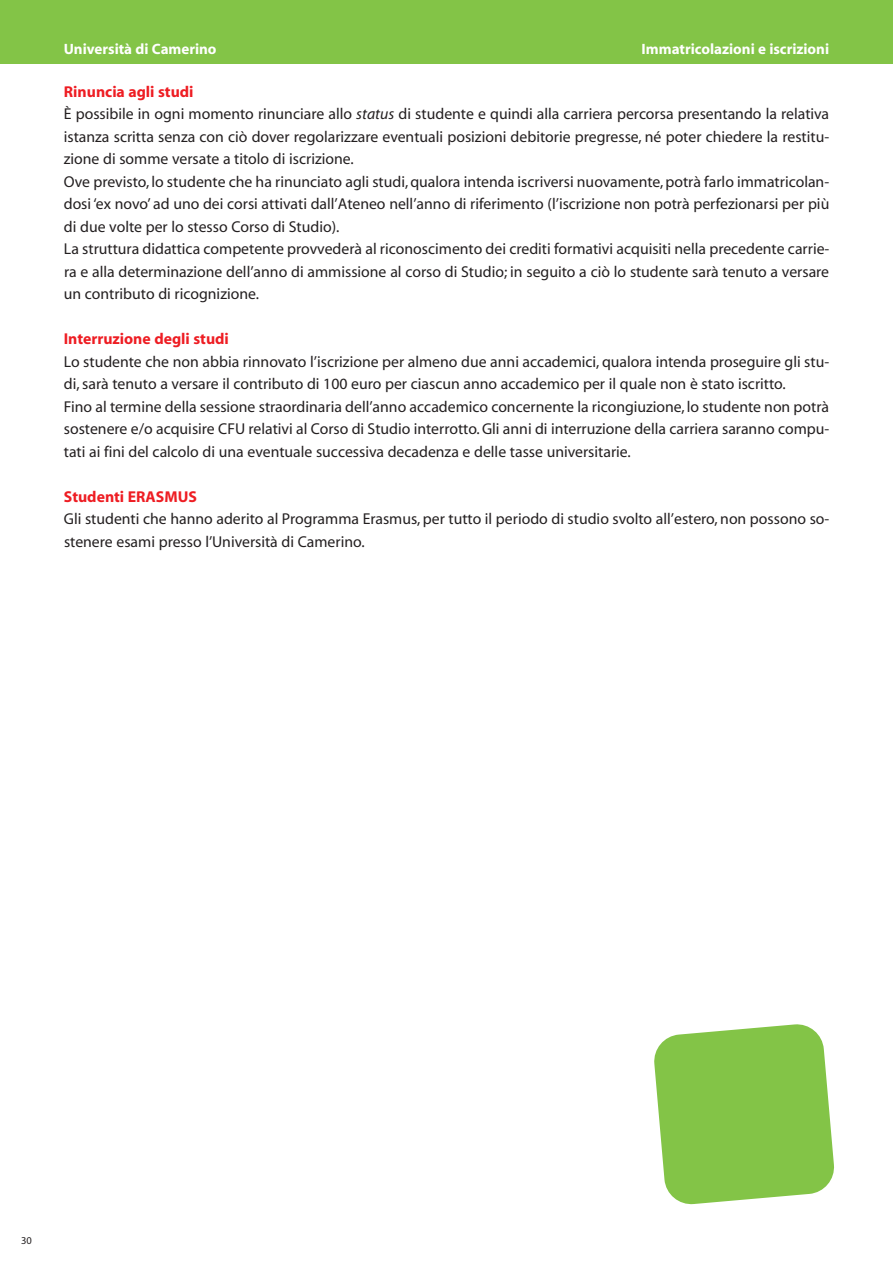
<style>
.page{position:relative;width:893px;height:1263px;background:#fff}
.page>*{position:absolute;margin:0;border:0;box-sizing:border-box;transform-origin:0 0}
.t1{font:15.75px/22.5px "Myriad";color:#231f20}
.t2{font:700 15.75px "Myriad";color:#ee1d23}
.t3{font:700 15px "Myriad";color:#fff}
.t4{font:10.5px "Myriad";color:#231f20}
.s1{font-weight:700;color:#ee1d23}
.s2{font-style:italic}
</style>
<div class="page">
<div style="left:0;top:0;width:893px;height:64px;background:#83c447"></div>
<svg style="left:654px;top:1024px;width:180px;height:181px;background:#93cb5f"></svg>
<p class="t3" style="left:64px;top:43px;width:154px">Università di Camerino</p>
<p class="t3" style="left:642px;top:43px;width:189px">Immatricolazioni e iscrizioni</p>
<p class="t1" style="left:64px;top:82px;width:767px"><span class="s1">Rinuncia agli studi<br></span>È possibile in ogni momento rinunciare allo <span class="s2">status</span> di studente e quindi alla carriera percorsa presentando la relativa istanza scritta senza con ciò dover regolarizzare eventuali posizioni debitorie pregresse, né poter chiedere la restitu&shy;zione di somme versate a titolo di iscrizione.<br>Ove previsto, lo studente che ha rinunciato agli studi, qualora intenda iscriversi nuovamente, potrà farlo immatricolan&shy;dosi ‘ex novo’ ad uno dei corsi attivati dall’Ateneo nell’anno di riferimento (l’iscrizione non potrà perfezionarsi per più di due volte per lo stesso Corso di Studio).<br>La struttura didattica competente provvederà al riconoscimento dei crediti formativi acquisiti nella precedente carrie&shy;ra e alla determinazione dell’anno di ammissione al corso di Studio; in seguito a ciò lo studente sarà tenuto a versare un contributo di ricognizione.</p>
<p class="t2" style="left:64px;top:333px;width:167px">Interruzione degli studi</p>
<p class="t1" style="left:64px;top:352px;width:767px">Lo studente che non abbia rinnovato l’iscrizione per almeno due anni accademici, qualora intenda proseguire gli stu&shy;di, sarà tenuto a versare il contributo di 100 euro per ciascun anno accademico per il quale non è stato iscritto.<br>Fino al termine della sessione straordinaria dell’anno accademico concernente la ricongiuzione, lo studente non potrà sostenere e/o acquisire CFU relativi al Corso di Studio interrotto. Gli anni di interruzione della carriera saranno compu&shy;tati ai fini del calcolo di una eventuale successiva decadenza e delle tasse universitarie.</p>
<p class="t2" style="left:64px;top:491px;width:135px">Studenti ERASMUS</p>
<p class="t1" style="left:64px;top:509px;width:767px">Gli studenti che hanno aderito al Programma Erasmus, per tutto il periodo di studio svolto all’estero, non possono so&shy;stenere esami presso l’Università di Camerino.</p>
<p class="t4" style="left:21px;top:1237px;width:12px">30</p>
</div>
